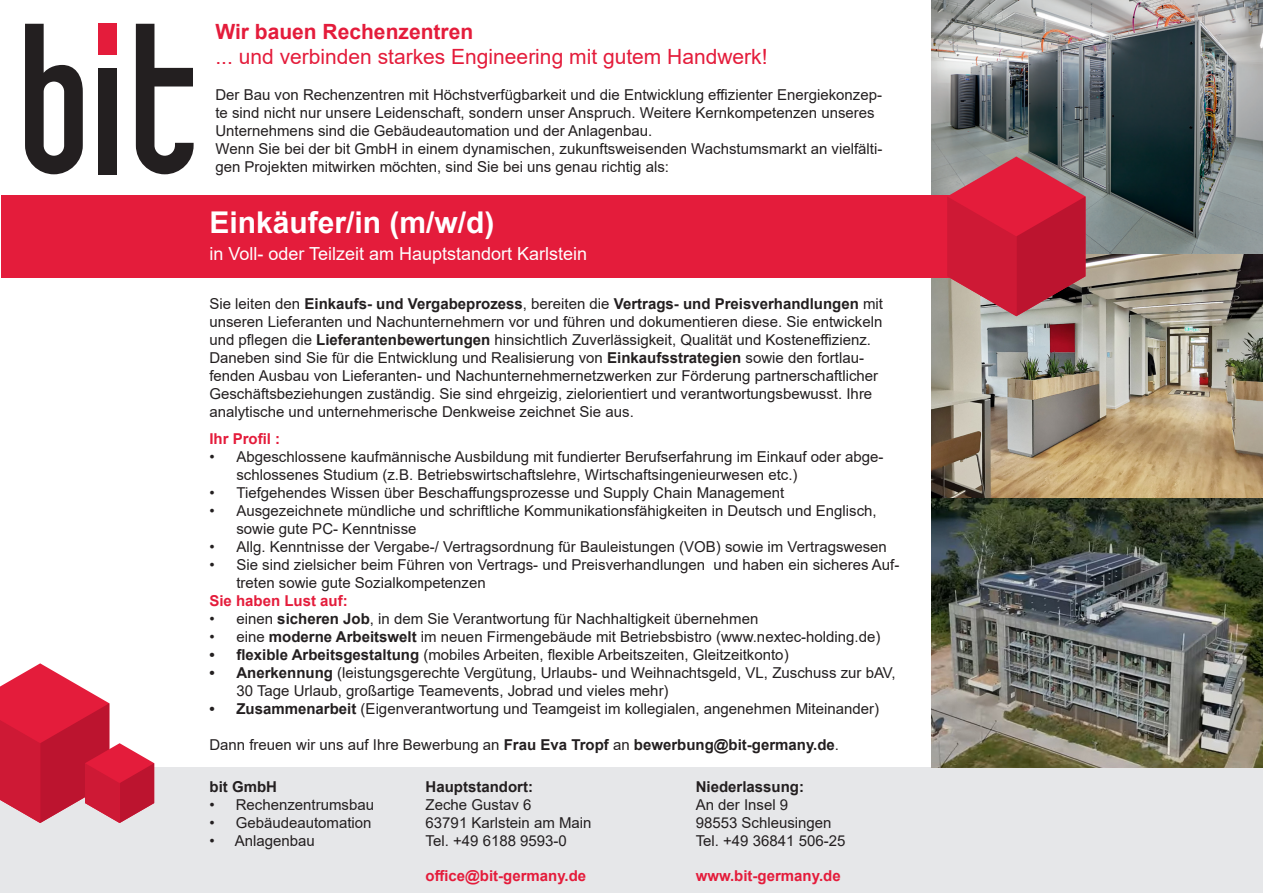
<style>
.page{position:relative;width:1263px;height:893px;background:#fff}
.page>*{position:absolute;margin:0;border:0;box-sizing:border-box;transform-origin:0 0}
.t1{font:700 30px "Arial";color:#fff}
.t2{font:21px "Arial";color:#e41c3b}
.t3{font:700 21px "Arial";color:#e41c3b}
.t4{font:18px "Arial";color:#fff}
.t5{font:15px/18px "Arial";color:#231f20}
.t6{font:700 15px "Arial";color:#e41c3b}
.t7{font:700 15px "Arial";color:#231f20}
.s1{font-weight:700}
</style>
<div class="page">
<div style="left:0;top:767px;width:1263px;height:126px;background:#e6e7e9"></div>
<svg style="left:25px;top:24px;width:58px;height:150px"></svg>
<div style="left:98px;top:69px;width:19px;height:106px;background:#231f20"></div>
<svg style="left:136px;top:24px;width:58px;height:150px"></svg>
<div style="left:98px;top:24px;width:19px;height:31px;background:#e41c3b"></div>
<img style="left:931px;top:0;width:332px;height:768px">
<div style="left:1px;top:195px;width:1015px;height:82px;background:#e41c3b"></div>
<svg style="left:0;top:663px;width:154px;height:160px"></svg>
<svg style="left:947px;top:157px;width:138px;height:159px;background:#c0364a"></svg>
<h2 class="t3" style="left:215px;top:17px;width:259px">Wir bauen Rechenzentren</h2>
<h2 class="t2" style="left:215px;top:42px;width:554px">... und verbinden starkes Engineering mit gutem Handwerk!</h2>
<p class="t5" style="left:215px;top:86px;width:668px">Der Bau von Rechenzentren mit Höchstverfügbarkeit und die Entwicklung effizienter Energiekonzep&shy;te sind nicht nur unsere Leidenschaft, sondern unser Anspruch. Weitere Kernkompetenzen unseres Unternehmens sind die Gebäudeautomation und der Anlagenbau.<br>Wenn Sie bei der bit GmbH in einem dynamischen, zukunftsweisenden Wachstumsmarkt an vielfälti&shy;gen Projekten mitwirken möchten, sind Sie bei uns genau richtig als:</p>
<h1 class="t1" style="left:209px;top:202px;width:287px">Einkäufer/in (m/w/d)</h1>
<p class="t4" style="left:209px;top:242px;width:379px">in Voll- oder Teilzeit am Hauptstandort Karlstein</p>
<p class="t5" style="left:209px;top:295px;width:675px">Sie leiten den <span class="s1">Einkaufs- und Vergabeprozess</span>, bereiten die <span class="s1">Vertrags- und Preisverhandlungen</span> mit unseren Lieferanten und Nachunternehmern vor und führen und dokumentieren diese. Sie entwickeln und pflegen die <span class="s1">Lieferantenbewertungen</span> hinsichtlich Zuverlässigkeit, Qualität und Kosteneffizienz.<br>Daneben sind Sie für die Entwicklung und Realisierung von <span class="s1">Einkaufsstrategien</span> sowie den fortlau&shy;fenden Ausbau von Lieferanten- und Nachunternehmernetzwerken zur Förderung partnerschaftlicher Geschäftsbeziehungen zuständig. Sie sind ehrgeizig, zielorientiert und verantwortungsbewusst. Ihre analytische und unternehmerische Denkweise zeichnet Sie aus.</p>
<p class="t6" style="left:209px;top:428px;width:72px">Ihr Profil :</p>
<p class="t5" style="left:236px;top:448px;width:649px;text-indent:-27px">• Abgeschlossene kaufmännische Ausbildung mit fundierter Berufserfahrung im Einkauf oder abge&shy;schlossenes Studium (z.B. Betriebswirtschaftslehre, Wirtschaftsingenieurwesen etc.)</p>
<p class="t5" style="left:209px;top:484px;width:576px">• Tiefgehendes Wissen über Beschaffungsprozesse und Supply Chain Management</p>
<p class="t5" style="left:236px;top:502px;width:642px;text-indent:-27px">• Ausgezeichnete mündliche und schriftliche Kommunikationsfähigkeiten in Deutsch und Englisch, sowie gute PC- Kenntnisse</p>
<p class="t5" style="left:209px;top:538px;width:679px">• Allg. Kenntnisse der Vergabe-/ Vertragsordnung für Bauleistungen (VOB) sowie im Vertragswesen</p>
<p class="t5" style="left:236px;top:556px;width:664px;text-indent:-27px">• Sie sind zielsicher beim Führen von Vertrags- und Preisverhandlungen und haben ein sicheres Auf&shy;treten sowie gute Sozialkompetenzen</p>
<p class="t6" style="left:209px;top:590px;width:140px">Sie haben Lust auf:</p>
<p class="t5" style="left:209px;top:610px;width:550px">• einen <span class="s1">sicheren Job</span>, in dem Sie Verantwortung für Nachhaltigkeit übernehmen</p>
<p class="t5" style="left:209px;top:628px;width:672px">• eine <span class="s1">moderne Arbeitswelt</span> im neuen Firmengebäude mit Betriebsbistro (www.nextec-holding.de)</p>
<p class="t5" style="left:209px;top:646px;width:581px"><span class="s1">• flexible Arbeitsgestaltung</span> (mobiles Arbeiten, flexible Arbeitszeiten, Gleitzeitkonto)</p>
<p class="t5" style="left:236px;top:664px;width:661px;text-indent:-27px"><span class="s1">• Anerkennung</span> (leistungsgerechte Vergütung, Urlaubs- und Weihnachtsgeld, VL, Zuschuss zur bAV,<br>30 Tage Urlaub, großartige Teamevents, Jobrad und vieles mehr)</p>
<p class="t5" style="left:209px;top:700px;width:671px"><span class="s1">• Zusammenarbeit</span> (Eigenverantwortung und Teamgeist im kollegialen, angenehmen Miteinander)</p>
<p class="t5" style="left:209px;top:736px;width:631px">Dann freuen wir uns auf Ihre Bewerbung an <span class="s1">Frau Eva Tropf</span> an <span class="s1">bewerbung@bit-germany.de</span>.</p>
<p class="t7" style="left:210px;top:776px;width:69px">bit GmbH</p>
<p class="t7" style="left:426px;top:776px;width:109px">Hauptstandort:</p>
<p class="t7" style="left:696px;top:776px;width:110px">Niederlassung:</p>
<p class="t5" style="left:210px;top:796px;width:166px">• Rechenzentrumsbau</p>
<p class="t5" style="left:426px;top:796px;width:107px">Zeche Gustav 6</p>
<p class="t5" style="left:696px;top:796px;width:94px">An der Insel 9</p>
<p class="t5" style="left:210px;top:814px;width:164px">• Gebäudeautomation</p>
<p class="t5" style="left:426px;top:814px;width:167px">63791 Karlstein am Main</p>
<p class="t5" style="left:696px;top:814px;width:137px">98553 Schleusingen</p>
<p class="t5" style="left:210px;top:832px;width:107px">• Anlagenbau</p>
<p class="t5" style="left:426px;top:832px;width:143px">Tel. +49 6188 9593-0</p>
<p class="t5" style="left:696px;top:832px;width:151px">Tel. +49 36841 506-25</p>
<p class="t6" style="left:426px;top:865px;width:162px">office@bit-germany.de</p>
<p class="t6" style="left:696px;top:865px;width:147px">www.bit-germany.de</p>
</div>
